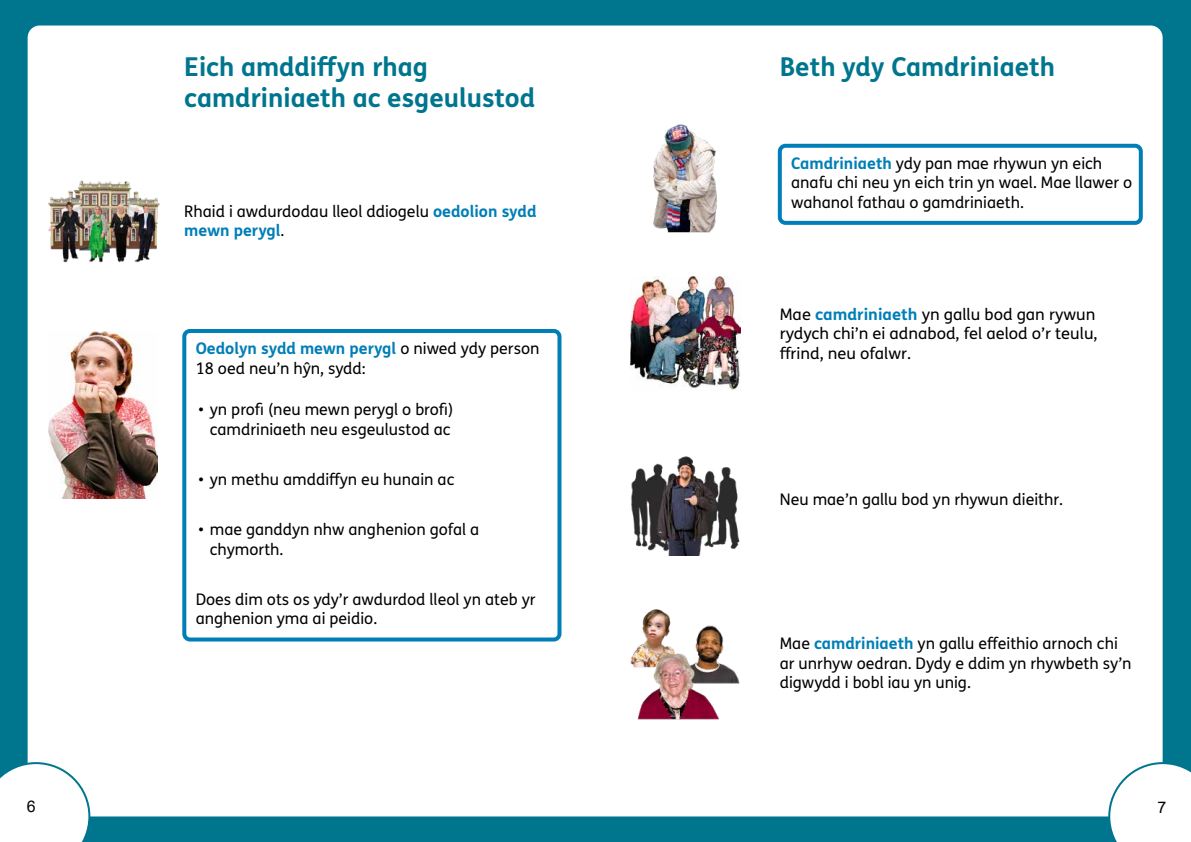
<style>
.page{position:relative;width:1191px;height:842px;background:#00768e}
.page>*{position:absolute;margin:0;border:0;box-sizing:border-box;transform-origin:0 0}
.t1{font:700 26px/31.2px "FS Me Pro";color:#00768e}
.t2{font:16px/19.2px "FS Me Pro";color:#000}
.t3{font:16px "Arial";color:#000}
.s1{font-weight:700;color:#007eb7}
</style>
<div class="page">
<div style="left:28px;top:26px;width:1134px;height:790px;background:#fff;border-radius:12px"></div>
<img style="left:48px;top:180px;width:112px;height:83px">
<img style="left:48px;top:332px;width:110px;height:167px">
<div style="left:182px;top:329px;width:379px;height:312px;border:4px solid #007eb7;border-radius:6px"></div>
<img style="left:653px;top:124px;width:64px;height:109px">
<img style="left:630px;top:277px;width:110px;height:113px">
<img style="left:631px;top:456px;width:109px;height:99px">
<img style="left:630px;top:609px;width:110px;height:111px">
<div style="left:778px;top:144px;width:364px;height:81px;border:4px solid #007eb7;border-radius:6px"></div>
<svg style="left:0;top:762px;width:90px;height:80px"></svg>
<svg style="left:1108px;top:762px;width:83px;height:80px"></svg>
<h1 class="t1" style="left:184px;top:50px;width:352px">Eich amddifyn rhag camdriniaeth ac esgeulustod</h1>
<p class="t2" style="left:184px;top:201px;width:354px">Rhaid i awdurdodau lleol ddiogelu <span class="s1">oedolion sydd mewn perygl</span>.</p>
<p class="t2" style="left:196px;top:339px;width:345px"><span class="s1">Oedolyn sydd mewn perygl</span> o niwed ydy person<br>18 oed neu’n hŷn, sydd:</p>
<p class="t2" style="left:198px;top:400px;width:256px;text-align:center">• yn prof (neu mewn perygl o brof) camdriniaeth neu esgeulustod ac</p>
<p class="t2" style="left:198px;top:469px;width:257px">• yn methu amddifyn eu hunain ac</p>
<p class="t2" style="left:210px;top:520px;width:271px;text-indent:-11px">• mae ganddyn nhw anghenion gofal a chymorth.</p>
<p class="t2" style="left:196px;top:589px;width:341px">Does dim ots os ydy’r awdurdod lleol yn ateb yr anghenion yma ai peidio.</p>
<h1 class="t1" style="left:780px;top:50px;width:277px">Beth ydy Camdriniaeth</h1>
<p class="t2" style="left:791px;top:154px;width:342px"><span class="s1">Camdriniaeth</span> ydy pan mae rhywun yn eich anafu chi neu yn eich trin yn wael. Mae llawer o wahanol fathau o gamdriniaeth.</p>
<p class="t2" style="left:780px;top:305px;width:319px">Mae <span class="s1">camdriniaeth</span> yn gallu bod gan rywun rydych chi’n ei adnabod, fel aelod o’r teulu, frind, neu ofalwr.</p>
<p class="t2" style="left:780px;top:490px;width:285px">Neu mae’n gallu bod yn rhywun dieithr.</p>
<p class="t2" style="left:780px;top:634px;width:353px">Mae <span class="s1">camdriniaeth</span> yn gallu efeithio arnoch chi ar unrhyw oedran. Dydy e ddim yn rhywbeth sy’n digwydd i bobl iau yn unig.</p>
<p class="t3" style="left:27px;top:795px;width:10px">6</p>
<p class="t3" style="left:1157px;top:796px;width:10px">7</p>
</div>
